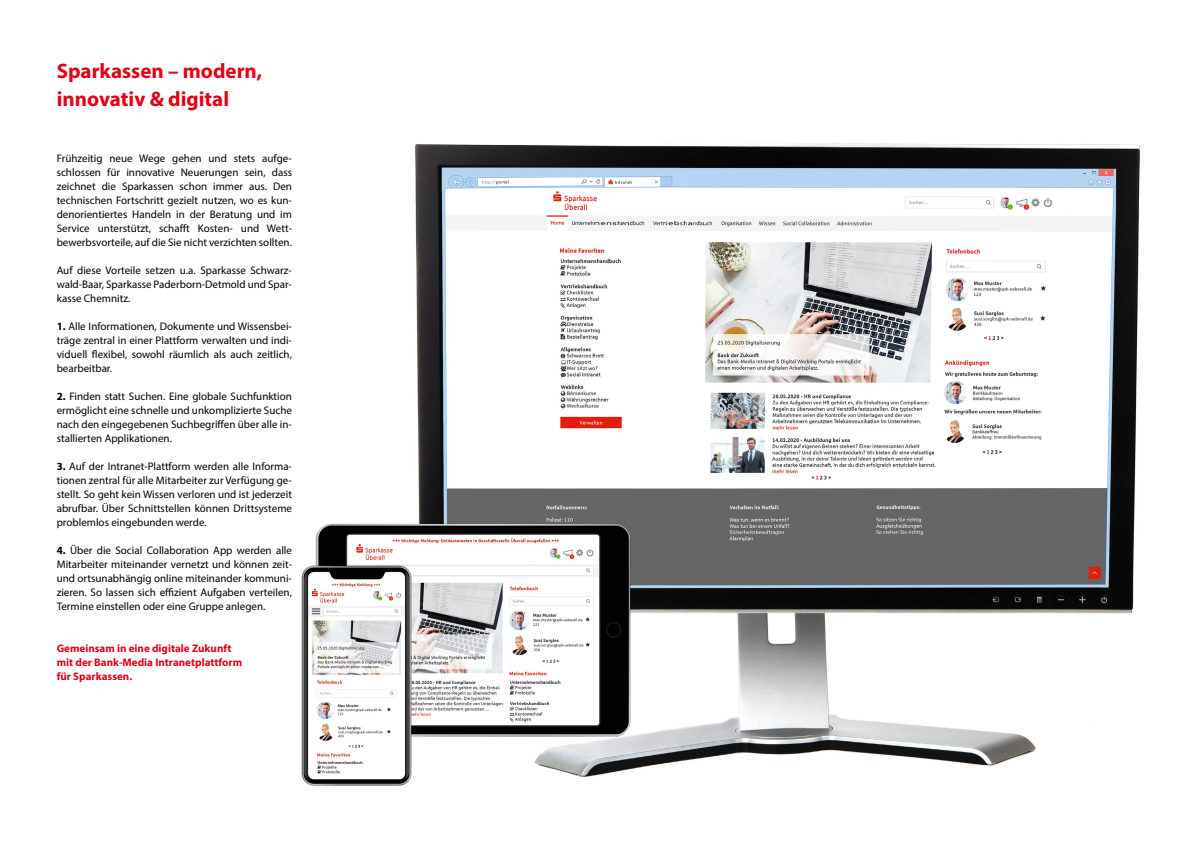
<style>
.page{position:relative;width:1188px;height:842px;background:#fff}
.page>*{position:absolute;margin:0;border:0;box-sizing:border-box;transform-origin:0 0}
.t1{font:700 21px/28px "Myriad Pro";color:#e30015}
.t2{font:11px/14px "Myriad Pro";color:#000;text-align:justify}
.t3{font:700 11px "Myriad Pro";color:#e30015}
.s1{font-weight:700}
</style>
<div class="page">
<img style="left:415px;top:143px;width:725px;height:635px">
<img style="left:315px;top:515px;width:323px;height:230px">
<img style="left:301px;top:551px;width:132px;height:235px">
<p class="t1" style="left:57px;top:56px;width:207px">Sparkassen – modern, innovativ &amp; digital</p>
<p class="t2" style="left:57px;top:151px;width:237px">Frühzeitig neue Wege gehen und stets aufge&shy;schlossen für innovative Neuerungen sein, dass zeichnet die Sparkassen schon immer aus. Den technischen Fortschritt gezielt nutzen, wo es kun&shy;denorientiertes Handeln in der Beratung und im Service unterstützt, schafft Kosten- und Wett&shy;bewerbsvorteile, auf die Sie nicht verzichten sollten.</p>
<p class="t2" style="left:57px;top:263px;width:237px">Auf diese Vorteile setzen u.a. Sparkasse Schwarz&shy;wald-Baar, Sparkasse Paderborn-Detmold und Spar&shy;kasse Chemnitz.</p>
<p class="t2" style="left:57px;top:319px;width:237px"><span class="s1">1.</span> Alle Informationen, Dokumente und Wissensbei&shy;träge zentral in einer Plattform verwalten und indi&shy;viduell flexibel, sowohl räumlich als auch zeitlich, bearbeitbar.</p>
<p class="t2" style="left:57px;top:389px;width:237px"><span class="s1">2.</span> Finden statt Suchen. Eine globale Suchfunktion ermöglicht eine schnelle und unkomplizierte Suche nach den eingegebenen Suchbegriffen über alle in&shy;stallierten Applikationen.</p>
<p class="t2" style="left:57px;top:459px;width:237px"><span class="s1">3.</span> Auf der Intranet-Plattform werden alle Informa&shy;tionen zentral für alle Mitarbeiter zur Verfügung ge&shy;stellt. So geht kein Wissen verloren und ist jederzeit abrufbar. Über Schnittstellen können Drittsysteme problemlos eingebunden werde.</p>
<p class="t2" style="left:57px;top:543px;width:237px"><span class="s1">4.</span> Über die Social Collaboration App werden alle Mitarbeiter miteinander vernetzt und können zeit&shy;und ortsunabhängig online miteinander kommuni&shy;zieren. So lassen sich effizient Aufgaben verteilen, Termine einstellen oder eine Gruppe anlegen.</p>
<p class="t3" style="left:57px;top:641px;width:176px">Gemeinsam in eine digitale Zukunft</p>
<p class="t3" style="left:57px;top:655px;width:187px">mit der Bank-Media Intranetplattform</p>
<p class="t3" style="left:57px;top:669px;width:77px">für Sparkassen.</p>
</div>
